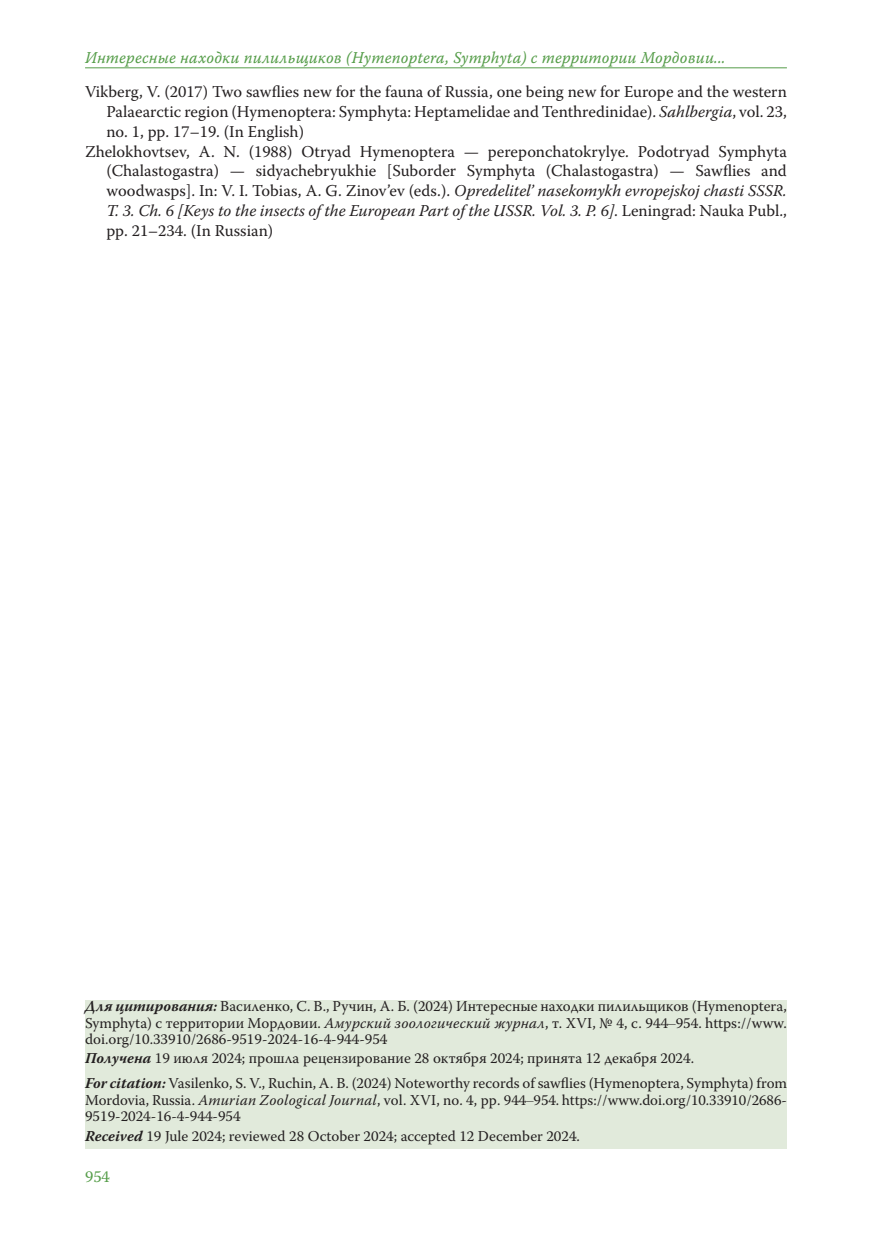
<style>
.page{position:relative;width:872px;height:1234px;background:#fff}
.page>*{position:absolute;margin:0;border:0;box-sizing:border-box;transform-origin:0 0}
.No_Spacing{font:16.5px/19.8px "Warnock Pro";color:#231f20;text-align:justify}
.colon_right{font:16.5px "Warnock Pro It Capt";letter-spacing:.01em;color:#559d49;scale:.95 1}
.t1{font:16.5px "Warnock Pro";color:#559d49}
.Affiliation_info{font:15px/16.5px "Warnock Pro";color:#231f20;text-align:justify}
.s1{font-style:italic}
.s2{font-weight:700;font-style:italic}
.s3{font-family:"Times New Roman"}
</style>
<div class="page">
<div style="left:85px;top:999px;width:702px;height:149px;background:#e1eadb"></div>
<hr style="left:85px;top:67px;width:702px;height:1px;background:#559d49">
<p class="colon_right" style="left:85px;top:48px;width:675px">Интересные находки пилильщиков (Hymenoptera, Symphyta) с территории Мордовии...</p>
<p class="No_Spacing" style="left:106px;top:82px;width:682px;text-indent:-21px">Vikberg, V. (2017) Two sawflies new for the fauna of Russia, one being new for Europe and the western Palaearctic region (Hymenoptera: Symphyta: Heptamelidae and Tenthredinidae). <span class="s1">Sahlbergia</span>, vol. 23, no. 1, pp. 17–19. (In English)</p>
<p class="No_Spacing" style="left:106px;top:141px;width:682px;text-indent:-21px">Zhelokhovtsev, A. N. (1988) Otryad Hymenoptera — pereponchatokrylye. Podotryad Symphyta (Chalastogastra) — sidyachebryukhie [Suborder Symphyta (Chalastogastra) — Sawflies and woodwasps]. In: V. I. Tobias, A. G. Zinov’ev (eds.). <span class="s1">Opredelitel’ nasekomykh evropejskoj chasti SSSR.<br>T. 3. Ch. 6 [Keys to the insects of the European Part of the USSR. Vol. 3. P. 6]</span>. Leningrad: Nauka Publ., pp. 21–234. (In Russian)</p>
<p class="Affiliation_info" style="left:85px;top:997px;width:703px"><span class="s2">Для цитирования:</span> Василенко, С. В., Ручин, А. Б. (2024) Интересные находки пилильщиков (Hymenoptera, Symphyta) с территории Мордовии. <span class="s1">Амурский зоологический журнал</span>, т. XVI, № 4, с. 944<span class="s3">–</span>954. https://www. doi.org/10.33910/2686-9519-2024-16-4-944-954</p>
<p class="Affiliation_info" style="left:85px;top:1049px;width:610px"><span class="s2">Получена</span> 19 июля 2024; прошла рецензирование 28 октября 2024; принята 12 декабря 2024.</p>
<p class="Affiliation_info" style="left:85px;top:1074px;width:703px"><span class="s2">For citation:</span> Vasilenko, S. V., Ruchin, A. B. (2024) Noteworthy records of sawflies (Hymenoptera, Symphyta) from Mordovia, Russia. <span class="s1">Amurian Zoological Journal</span>, vol. XVI, no. 4, pp. 944<span class="s3">–</span>954. https://www.doi.org/10.33910/2686- 9519-2024-16-4-944-954</p>
<p class="Affiliation_info" style="left:85px;top:1126px;width:496px"><span class="s2">Received</span> 19 Jule 2024; reviewed 28 October 2024; accepted 12 December 2024.</p>
<p class="t1" style="left:85px;top:1166px;width:26px">954</p>
</div>
